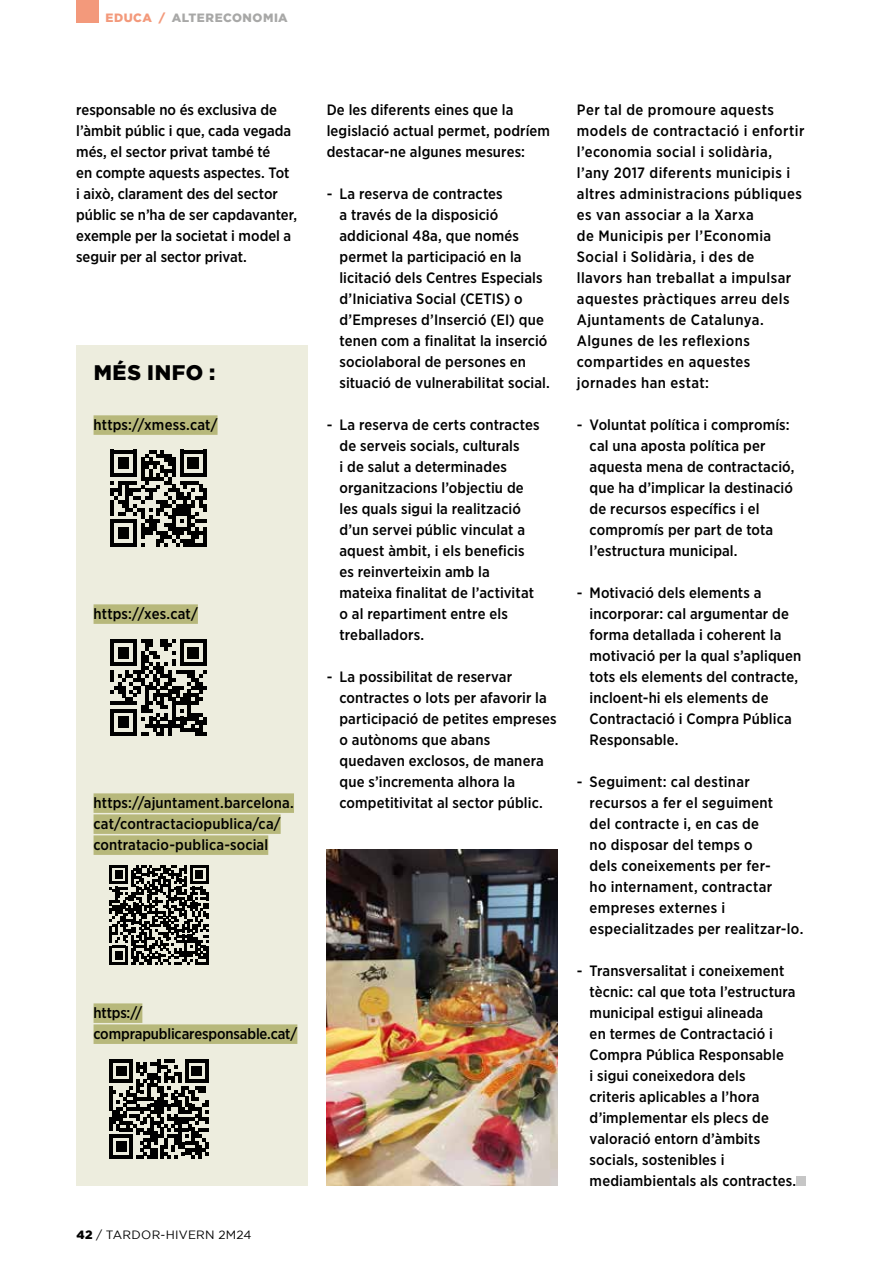
<style>
.page{position:relative;width:893px;height:1263px;background:#fff}
.page>*{position:absolute;margin:0;border:0;box-sizing:border-box;transform-origin:0 0}
.t1{font:900 21px "Gotham";letter-spacing:.035em;color:#000}
.t2{font:500 15px/21px "Gotham Narrow";letter-spacing:.01em;color:#000}
.t3{font:500 15px/21px "Gotham Narrow";letter-spacing:.03em;color:#000}
.t4{font:500 15px/21px "Gotham Narrow";letter-spacing:-.01em;color:#000}
.t5{font:12px "Gotham";letter-spacing:.02em;color:#000}
.t6{font:900 12px "Gotham";letter-spacing:.04em;color:#a8a8a7}
.s1{color:#f3997b}
.s2{font-weight:900}
</style>
<div class="page">
<div style="left:77px;top:346px;width:231px;height:840px;background:#ededde"></div>
<div style="left:76px;top:0;width:23px;height:22px;background:#f3997b"></div>
<div style="left:94px;top:415px;width:124px;height:20px;background:#b7b87b"></div>
<div style="left:94px;top:604px;width:104px;height:20px;background:#b7b87b"></div>
<div style="left:94px;top:793px;width:200px;height:20px;background:#b7b87b"></div>
<div style="left:94px;top:814px;width:187px;height:20px;background:#b7b87b"></div>
<div style="left:94px;top:835px;width:174px;height:20px;background:#b7b87b"></div>
<div style="left:94px;top:1003px;width:48px;height:20px;background:#b7b87b"></div>
<div style="left:94px;top:1024px;width:203px;height:20px;background:#b7b87b"></div>
<div style="left:796px;top:1176px;width:10px;height:10px;background:#c6c6c6"></div>
<img style="left:327px;top:850px;width:231px;height:336px">
<svg style="left:110px;top:450px;width:97px;height:96px"></svg>
<svg style="left:110px;top:639px;width:97px;height:97px"></svg>
<svg style="left:110px;top:865px;width:98px;height:99px"></svg>
<svg style="left:109px;top:1059px;width:100px;height:100px"></svg>
<p class="t6" style="left:105px;top:11px;width:184px"><span class="s1">EDUCA /</span> ALTERECONOMIA</p>
<p class="t2" style="left:76px;top:99px;width:222px">responsable no és exclusiva de l’àmbit públic i que, cada vegada més, el sector privat també té<br>en compte aquests aspectes. Tot<br>i això, clarament des del sector públic se n’ha de ser capdavanter, exemple per la societat i model a seguir per al sector privat.</p>
<h1 class="t1" style="left:94px;top:361px;width:123px">MÉS INFO :</h1>
<p class="t2" style="left:94px;top:414px;width:126px">https://xmess.cat/</p>
<p class="t2" style="left:94px;top:603px;width:106px">https://xes.cat/</p>
<p class="t2" style="left:94px;top:792px;width:202px">https://ajuntament.barcelona. cat/contractaciopublica/ca/ contratacio-publica-social</p>
<p class="t4" style="left:94px;top:1002px;width:205px">https:// comprapublicaresponsable.cat/</p>
<p class="t5" style="left:77px;top:1228px;width:177px"><span class="s2">42</span> / TARDOR-HIVERN 2M24</p>
<p class="t2" style="left:327px;top:99px;width:225px">De les diferents eines que la legislació actual permet, podríem destacar-ne algunes mesures:</p>
<p class="t2" style="left:339px;top:183px;width:212px;text-indent:-13px">- La reserva de contractes<br>a través de la disposició addicional 48a, que només permet la participació en la licitació dels Centres Especials d’Iniciativa Social (CETIS) o d’Empreses d’Inserció (EI) que tenen com a finalitat la inserció sociolaboral de persones en situació de vulnerabilitat social.</p>
<p class="t2" style="left:339px;top:414px;width:202px;text-indent:-13px">- La reserva de certs contractes de serveis socials, culturals<br>i de salut a determinades organitzacions l’objectiu de les quals sigui la realització d’un servei públic vinculat a aquest àmbit, i els beneficis es reinverteixin amb la mateixa finalitat de l’activitat o al repartiment entre els treballadors.</p>
<p class="t2" style="left:339px;top:666px;width:219px;text-indent:-13px">- La possibilitat de reservar contractes o lots per afavorir la participació de petites empreses o autònoms que abans quedaven exclosos, de manera que s’incrementa alhora la competitivitat al sector públic.</p>
<p class="t3" style="left:577px;top:99px;width:229px">Per tal de promoure aquests models de contractació i enfortir l’economia social i solidària, l’any 2017 diferents municipis i altres administracions públiques es van associar a la Xarxa<br>de Municipis per l’Economia<br>Social i Solidària, i des de<br>llavors han treballat a impulsar aquestes pràctiques arreu dels<br>Ajuntaments de Catalunya.<br>Algunes de les reflexions compartides en aquestes jornades han estat:</p>
<p class="t2" style="left:590px;top:414px;width:206px;text-indent:-13px">- Voluntat política i compromís: cal una aposta política per aquesta mena de contractació, que ha d’implicar la destinació de recursos específics i el compromís per part de tota l’estructura municipal.</p>
<p class="t2" style="left:590px;top:582px;width:213px;text-indent:-13px">- Motivació dels elements a incorporar: cal argumentar de forma detallada i coherent la motivació per la qual s’apliquen tots els elements del contracte, incloent-hi els elements de<br>Contractació i Compra Pública<br>Responsable.</p>
<p class="t2" style="left:590px;top:771px;width:215px;text-indent:-13px">- Seguiment: cal destinar recursos a fer el seguiment<br>del contracte i, en cas de<br>no disposar del temps o<br>dels coneixements per fer-<br>ho internament, contractar empreses externes i especialitzades per realitzar-lo.</p>
<p class="t2" style="left:590px;top:960px;width:208px;text-indent:-13px">- Transversalitat i coneixement tècnic: cal que tota l’estructura municipal estigui alineada<br>en termes de Contractació i<br>Compra Pública Responsable<br>i sigui coneixedora dels<br>criteris aplicables a l’hora d’implementar els plecs de valoració entorn d’àmbits socials, sostenibles i mediambientals als contractes.</p>
</div>
